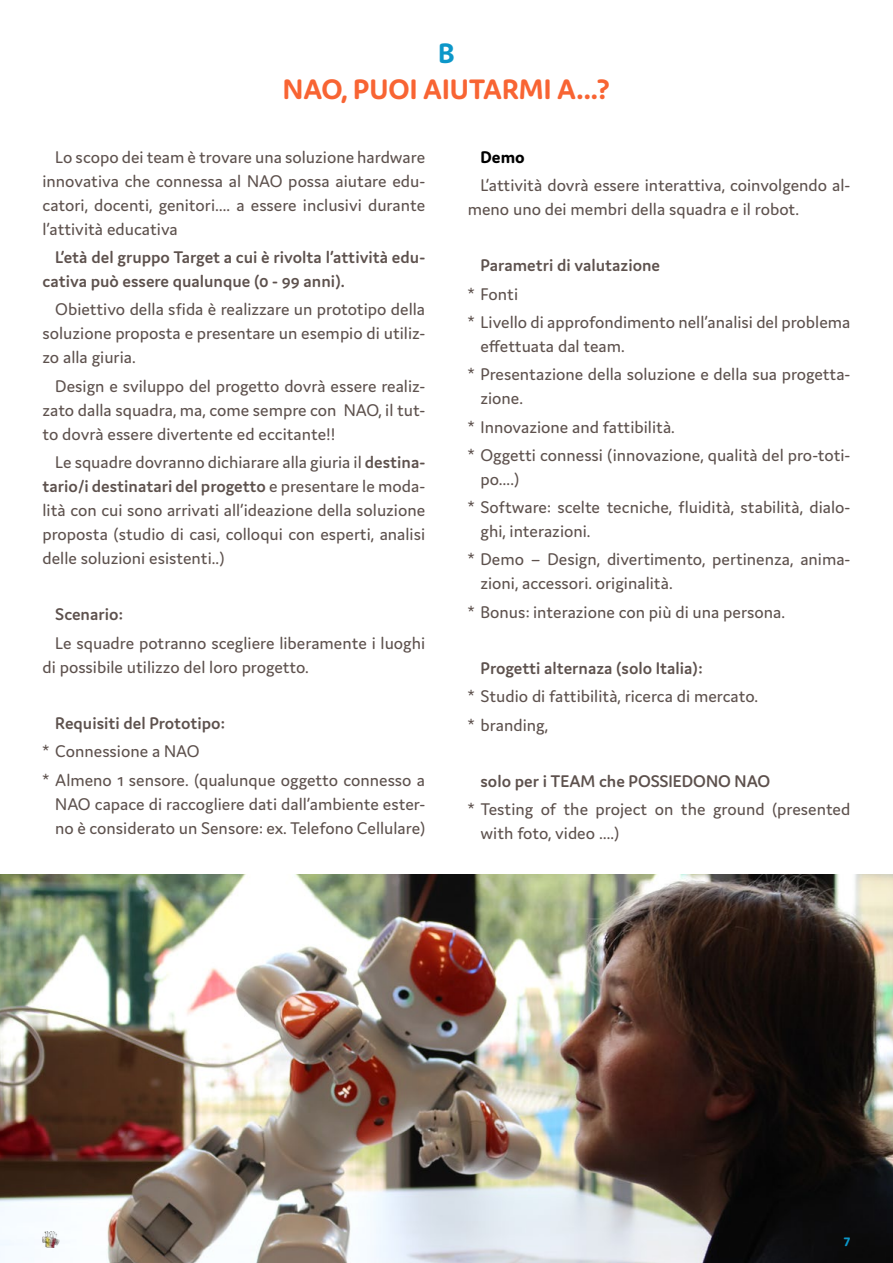
<style>
.page{position:relative;width:893px;height:1263px;background:#fff}
.page>*{position:absolute;margin:0;border:0;box-sizing:border-box;transform-origin:0 0}
.t1{font:700 30px "Domus";color:#f86433}
.t2{font:700 30px "Domus";color:#0c97c9}
.t3{font:18px/24px "Domus";color:#5d514d}
.t4{font:600 18px/24px "Domus";color:#5d514d}
.t5{font:700 18px "Domus";color:#000}
.t6{font:700 15px "Domus";color:#0c97c9}
.s1{font-weight:600}
</style>
<div class="page">
<img style="left:0;top:875px;width:893px;height:388px">
<img style="left:43px;top:1231px;width:17px;height:17px">
<h1 class="t2" style="left:438px;top:36px;width:18px">B</h1>
<h1 class="t1" style="left:283px;top:72px;width:329px">NAO, PUOI AIUTARMI A...?</h1>
<p class="t3" style="left:43px;top:145px;width:384px;text-align:justify;text-indent:13px">Lo scopo dei team è trovare una soluzione hardware innovativa che connessa al NAO possa aiutare edu&shy;catori, docenti, genitori…. a essere inclusivi durante l’attività educativa</p>
<p class="t4" style="left:43px;top:245px;width:384px;text-indent:13px">L’età del gruppo Target a cui è rivolta l’attività edu&shy;cativa può essere qualunque (0 - 99 anni).</p>
<p class="t3" style="left:43px;top:297px;width:384px;text-align:justify;text-indent:13px">Obiettivo della sfida è realizzare un prototipo della soluzione proposta e presentare un esempio di utiliz&shy;zo alla giuria.</p>
<p class="t3" style="left:43px;top:373px;width:384px;text-align:justify;text-indent:13px">Design e sviluppo del progetto dovrà essere realiz&shy;zato dalla squadra, ma, come sempre con NAO, il tut&shy;to dovrà essere divertente ed eccitante!!</p>
<p class="t3" style="left:43px;top:450px;width:384px;text-align:justify;text-indent:13px">Le squadre dovranno dichiarare alla giuria il <span class="s1">destina&shy;tario/i destinatari del progetto</span> e presentare le moda&shy;lità con cui sono arrivati all’ideazione della soluzione proposta (studio di casi, colloqui con esperti, analisi delle soluzioni esistenti..)</p>
<p class="t4" style="left:55px;top:602px;width:69px">Scenario:</p>
<p class="t3" style="left:43px;top:630px;width:384px;text-indent:13px">Le squadre potranno scegliere liberamente i luoghi di possibile utilizzo del loro progetto.</p>
<p class="t4" style="left:55px;top:711px;width:172px">Requisiti del Prototipo:</p>
<p class="t3" style="left:43px;top:737px;width:384px;line-height:28.2px">* Connessione a NAO<br>* Almeno 1 sensore. (qualunque oggetto connesso a</p>
<p class="t3" style="left:55px;top:791px;width:371px">NAO capace di raccogliere dati dall’ambiente ester&shy;no è considerato un Sensore: ex. Telefono Cellulare)</p>
<p class="t5" style="left:480px;top:147px;width:46px">Demo</p>
<p class="t3" style="left:468px;top:173px;width:384px;text-indent:13px">L’attività dovrà essere interattiva, coinvolgendo al&shy;meno uno dei membri della squadra e il robot.</p>
<p class="t4" style="left:480px;top:253px;width:181px">Parametri di valutazione</p>
<p class="t3" style="left:468px;top:280px;width:384px;line-height:28.2px">* Fonti<br>* Livello di approfondimento nell’analisi del problema</p>
<p class="t3" style="left:468px;top:332px;width:384px;line-height:28.2px;text-indent:13px">effettuata dal team.<br>* Presentazione della soluzione e della sua progetta-</p>
<p class="t3" style="left:468px;top:384px;width:384px;line-height:28.2px;text-indent:13px">zione.<br>* Innovazione and fattibilità.<br>* Oggetti connessi (innovazione, qualità del pro-toti-</p>
<p class="t3" style="left:468px;top:465px;width:384px;line-height:28.2px;text-indent:13px">po….)<br>* Software: scelte tecniche, fluidità, stabilità, dialo-</p>
<p class="t3" style="left:468px;top:517px;width:384px;line-height:28.2px;text-indent:13px">ghi, interazioni.<br>* Demo – Design, divertimento, pertinenza, anima-</p>
<p class="t3" style="left:468px;top:569px;width:319px;line-height:28.2px;text-indent:13px">zioni, accessori. originalità.<br>* Bonus: interazione con più di una persona.</p>
<p class="t4" style="left:480px;top:656px;width:224px">Progetti alternaza (solo Italia):</p>
<p class="t3" style="left:468px;top:682px;width:292px;line-height:28.2px">* Studio di fattibilità, ricerca di mercato. * branding,</p>
<p class="t4" style="left:480px;top:769px;width:291px">solo per i TEAM che POSSIEDONO NAO</p>
<p class="t3" style="left:480px;top:797px;width:371px;text-indent:-13px">* Testing of the project on the ground (presented with foto, video ….)</p>
<p class="t6" style="left:844px;top:1231px;width:8px">7</p>
</div>
